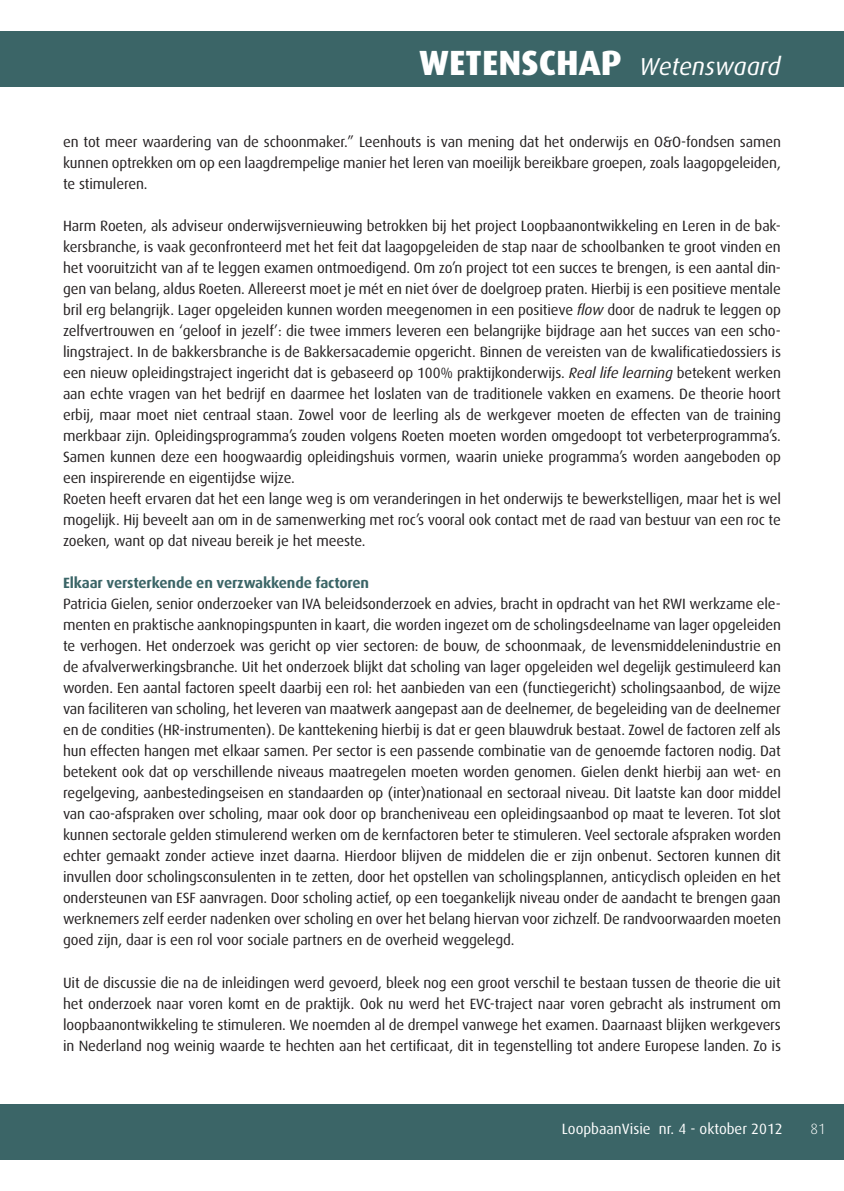
<style>
.page{position:relative;width:844px;height:1191px;background:#fff}
.page>*{position:absolute;margin:0;border:0;box-sizing:border-box;transform-origin:0 0}
.t1{font:italic 24.5px "Dax";letter-spacing:-.005em;color:#fff}
.t2{font:14.88px/21px "Dax";letter-spacing:-.01em;color:#231f20;text-align:justify}
.t3{font:700 14.88px "Dax";letter-spacing:-.01em;color:#3b6567}
.t4{font:14.88px "Dax";color:#fff}
.t5{font:300 14.88px "Dax";color:#fff}
.s1{font-weight:800;font-style:normal;font-size:35px}
.s2{font-style:italic}
</style>
<div class="page">
<div style="left:0;top:1104px;width:843px;height:56px;background:#3b6567"></div>
<div style="left:0;top:31px;width:843px;height:56px;background:#3b6567"></div>
<h1 class="t1" style="left:419px;top:53px;width:362px"><span class="s1">WETENSCHAP</span> Wetenswaard</h1>
<p class="t2" style="left:63px;top:132px;width:719px">en tot meer waardering van de schoonmaker.” Leenhouts is van mening dat het onderwijs en O&amp;O-fondsen samen kunnen optrekken om op een laagdrempelige manier het leren van moeilijk bereikbare groepen, zoals laagopgeleiden, te stimuleren.</p>
<p class="t2" style="left:63px;top:216px;width:719px;text-align:left">Harm Roeten, als adviseur onderwijsvernieuwing betrokken bij het project Loopbaanontwikkeling en Leren in de bak&shy;kersbranche, is vaak geconfronteerd met het feit dat laagopgeleiden de stap naar de schoolbanken te groot vinden en het vooruitzicht van af te leggen examen ontmoedigend. Om zo’n project tot een succes te brengen, is een aantal din&shy;gen van belang, aldus Roeten. Allereerst moet je mét en niet óver de doelgroep praten. Hierbij is een positieve mentale bril erg belangrijk. Lager opgeleiden kunnen worden meegenomen in een positieve <span class="s2">flow</span> door de nadruk te leggen op zelfvertrouwen en ‘geloof in jezelf’: die twee immers leveren een belangrijke bijdrage aan het succes van een scho&shy;lingstraject. In de bakkersbranche is de Bakkersacademie opgericht. Binnen de vereisten van de kwalificatiedossiers is een nieuw opleidingstraject ingericht dat is gebaseerd op 100% praktijkonderwijs. <span class="s2">Real life learning</span> betekent werken aan echte vragen van het bedrijf en daarmee het loslaten van de traditionele vakken en examens. De theorie hoort erbij, maar moet niet centraal staan. Zowel voor de leerling als de werkgever moeten de effecten van de training merkbaar zijn. Opleidingsprogramma’s zouden volgens Roeten moeten worden omgedoopt tot verbeterprogramma’s.<br>Samen kunnen deze een hoogwaardig opleidingshuis vormen, waarin unieke programma’s worden aangeboden op een inspirerende en eigentijdse wijze.<br>Roeten heeft ervaren dat het een lange weg is om veranderingen in het onderwijs te bewerkstelligen, maar het is wel mogelijk. Hij beveelt aan om in de samenwerking met roc’s vooral ook contact met de raad van bestuur van een roc te zoeken, want op dat niveau bereik je het meeste.</p>
<p class="t3" style="left:63px;top:575px;width:307px">Elkaar versterkende en verzwakkende factoren</p>
<p class="t2" style="left:63px;top:594px;width:719px">Patricia Gielen, senior onderzoeker van IVA beleidsonderzoek en advies, bracht in opdracht van het RWI werkzame ele&shy;menten en praktische aanknopingspunten in kaart, die worden ingezet om de scholingsdeelname van lager opgeleiden te verhogen. Het onderzoek was gericht op vier sectoren: de bouw, de schoonmaak, de levensmiddelenindustrie en de afvalverwerkingsbranche. Uit het onderzoek blijkt dat scholing van lager opgeleiden wel degelijk gestimuleerd kan worden. Een aantal factoren speelt daarbij een rol: het aanbieden van een (functiegericht) scholingsaanbod, de wijze van faciliteren van scholing, het leveren van maatwerk aangepast aan de deelnemer, de begeleiding van de deelnemer en de condities (HR-instrumenten). De kanttekening hierbij is dat er geen blauwdruk bestaat. Zowel de factoren zelf als hun effecten hangen met elkaar samen. Per sector is een passende combinatie van de genoemde factoren nodig. Dat betekent ook dat op verschillende niveaus maatregelen moeten worden genomen. Gielen denkt hierbij aan wet- en regelgeving, aanbestedingseisen en standaarden op (inter)nationaal en sectoraal niveau. Dit laatste kan door middel van cao-afspraken over scholing, maar ook door op brancheniveau een opleidingsaanbod op maat te leveren. Tot slot kunnen sectorale gelden stimulerend werken om de kernfactoren beter te stimuleren. Veel sectorale afspraken worden echter gemaakt zonder actieve inzet daarna. Hierdoor blijven de middelen die er zijn onbenut. Sectoren kunnen dit invullen door scholingsconsulenten in te zetten, door het opstellen van scholingsplannen, anticyclisch opleiden en het ondersteunen van ESF aanvragen. Door scholing actief, op een toegankelijk niveau onder de aandacht te brengen gaan werknemers zelf eerder nadenken over scholing en over het belang hiervan voor zichzelf. De randvoorwaarden moeten goed zijn, daar is een rol voor sociale partners en de overheid weggelegd.</p>
<p class="t2" style="left:63px;top:972px;width:719px">Uit de discussie die na de inleidingen werd gevoerd, bleek nog een groot verschil te bestaan tussen de theorie die uit het onderzoek naar voren komt en de praktijk. Ook nu werd het EVC-traject naar voren gebracht als instrument om loopbaanontwikkeling te stimuleren. We noemden al de drempel vanwege het examen. Daarnaast blijken werkgevers in Nederland nog weinig waarde te hechten aan het certificaat, dit in tegenstelling tot andere Europese landen. Zo is</p>
<p class="t4" style="left:561px;top:1121px;width:222px">LoopbaanVisie nr. 4 - oktober 2012</p>
<p class="t5" style="left:810px;top:1121px;width:17px">81</p>
</div>
